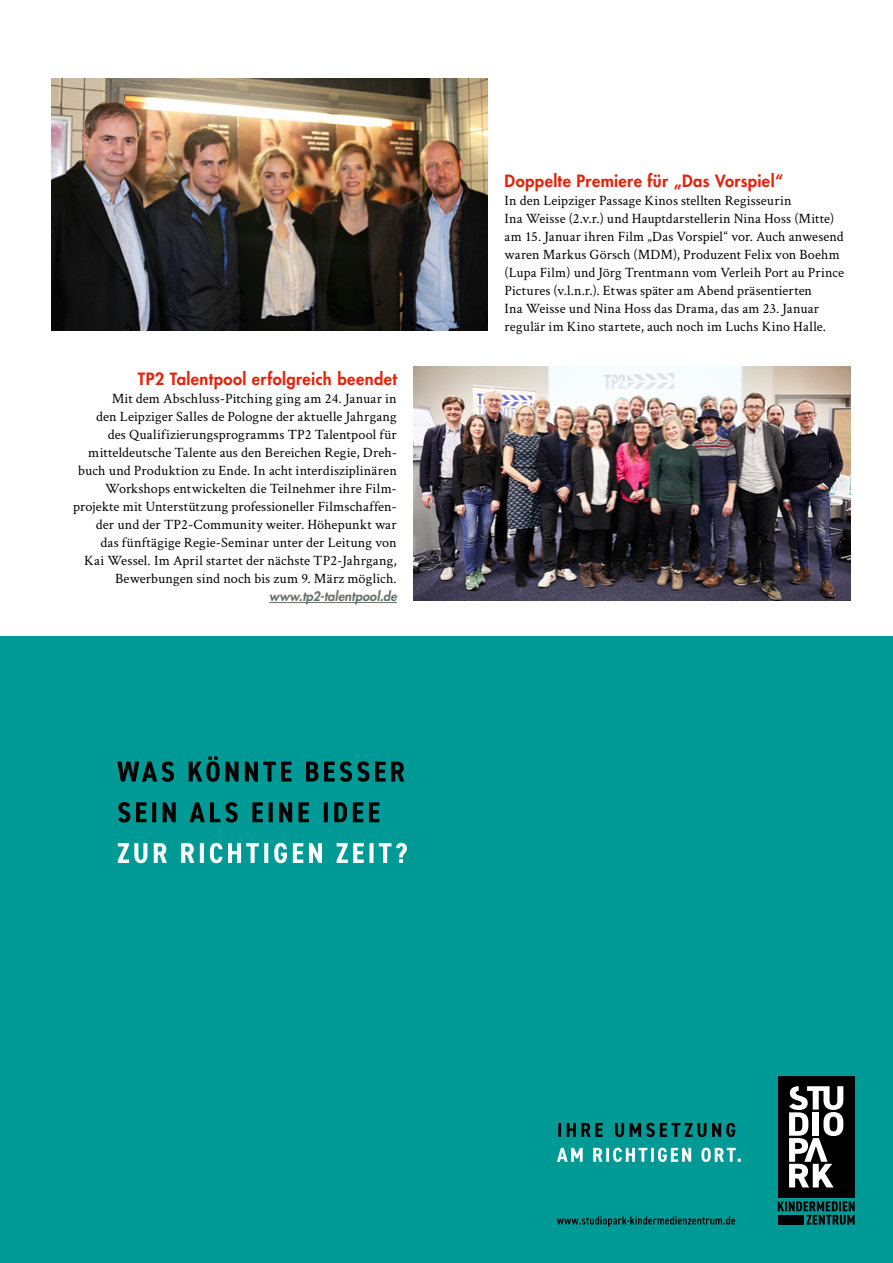
<style>
.page{position:relative;width:893px;height:1263px;background:#fff}
.page>*{position:absolute;margin:0;border:0;box-sizing:border-box;transform-origin:0 0}
.t1{font:800 16.5px "Futura Std";letter-spacing:.025em;color:#e4220a}
.t2{font:14.25px/18px "Crimson Text";letter-spacing:.01em;color:#000}
.t3{font:italic 800 12.75px "Futura Std";letter-spacing:.01em;color:#677168}
</style>
<div class="page">
<hr style="left:269px;top:602px;width:128px;height:1px;background:#677168">
<img style="left:51px;top:79px;width:437px;height:252px">
<img style="left:414px;top:367px;width:436px;height:234px">
<div style="left:0;top:637px;width:893px;height:626px;background:#009a96"></div>
<svg style="left:118px;top:843px;width:289px;height:20px"></svg>
<svg style="left:118px;top:802px;width:261px;height:20px"></svg>
<svg style="left:117px;top:756px;width:287px;height:26px"></svg>
<svg style="left:557px;top:1148px;width:184px;height:14px"></svg>
<svg style="left:558px;top:1123px;width:177px;height:14px"></svg>
<svg style="left:557px;top:1216px;width:178px;height:11px"></svg>
<div style="left:778px;top:1076px;width:77px;height:122px;background:#000"></div>
<svg style="left:789px;top:1086px;width:54px;height:101px"></svg>
<svg style="left:778px;top:1201px;width:77px;height:24px"></svg>
<p class="t1" style="left:138px;top:368px;width:260px">TP2 Talentpool erfolgreich beendet</p>
<p class="t2" style="left:73px;top:388px;width:325px;text-align:right">Mit dem Abschluss-Pitching ging am 24. Januar in<br>den Leipziger Salles de Pologne der aktuelle Jahrgang<br>des Qualifizierungsprogramms TP2 Talentpool für mitteldeutsche Talente aus den Bereichen Regie, Dreh&shy;buch und Produktion zu Ende. In acht interdisziplinären Workshops entwickelten die Teilnehmer ihre Film&shy;projekte mit Unterstützung professioneller Filmschaffen&shy;der und der TP2-Community weiter. Höhepunkt war<br>das fünftägige Regie-Seminar unter der Leitung von<br>Kai Wessel. Im April startet der nächste TP2-Jahrgang, Bewerbungen sind noch bis zum 9. März möglich.</p>
<p class="t3" style="left:269px;top:588px;width:129px">www.tp2-talentpool.de</p>
<p class="t1" style="left:505px;top:170px;width:280px">Doppelte Premiere für „Das Vorspiel“</p>
<p class="t2" style="left:505px;top:190px;width:341px">In den Leipziger Passage Kinos stellten Regisseurin<br>Ina Weisse (2.v.r.) und Hauptdarstellerin Nina Hoss (Mitte) am 15. Januar ihren Film „Das Vorspiel“ vor. Auch anwesend waren Markus Görsch (MDM), Produzent Felix von Boehm (Lupa Film) und Jörg Trentmann vom Verleih Port au Prince Pictures (v.l.n.r.). Etwas später am Abend präsentierten<br>Ina Weisse und Nina Hoss das Drama, das am 23. Januar regulär im Kino startete, auch noch im Luchs Kino Halle.</p>
</div>
